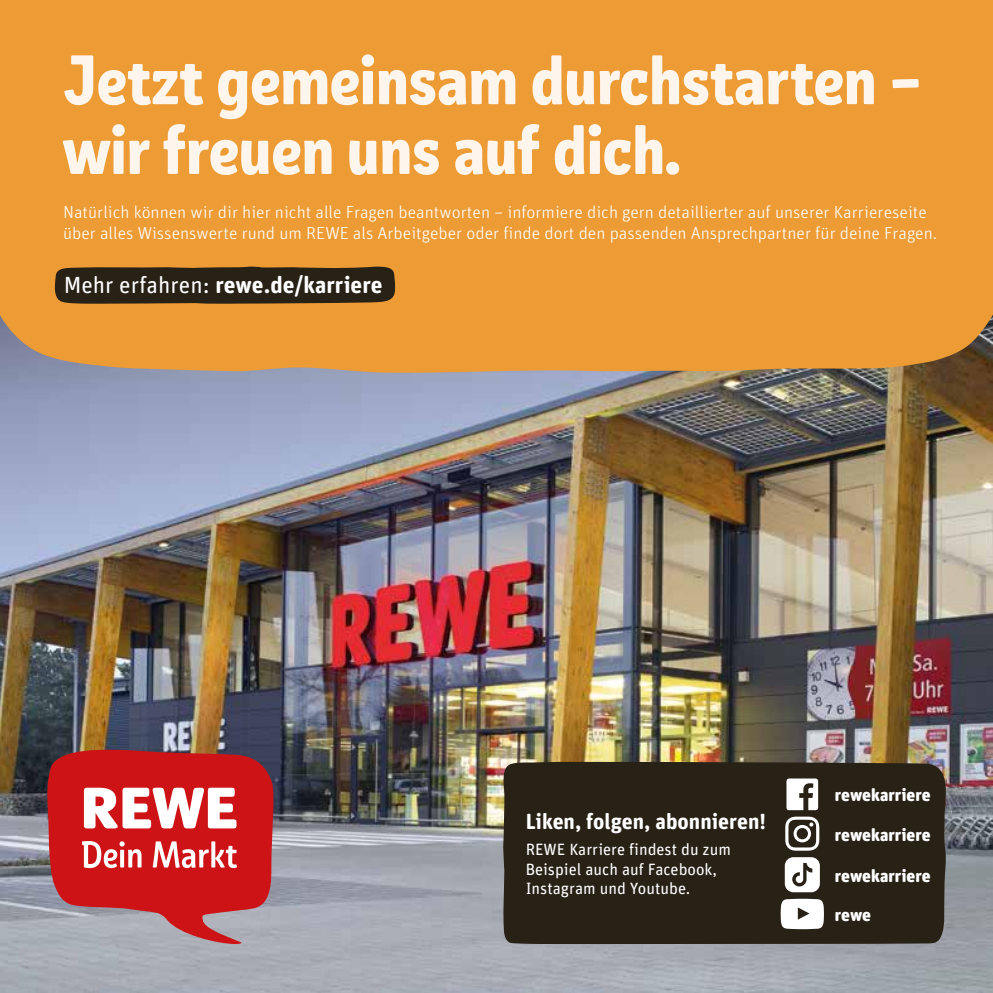
<style>
.page{position:relative;width:993px;height:993px;background:#fff}
.page>*{position:absolute;margin:0;border:0;box-sizing:border-box;transform-origin:0 0}
.t1{font:700 69.65px/69.6px "REWE Mato";color:#fef5ec}
.t2{font:700 23.45px "Unit Rounded OT";color:#fff}
.t3{font:700 21.88px "Unit Rounded OT";color:#fff}
.t4{font:300 17.5px/21px "Unit Rounded OT";color:#fff}
.t5{font:900 17.5px "Unit Rounded OT";color:#fff}
.t6{font:16.45px/19.6px "Unit Rounded OT";color:#fff}
.s1{font-weight:400}
</style>
<div class="page">
<img style="left:0;top:373px;width:992px;height:619px">
<div style="left:0;top:0;width:992px;height:373px;background:#ed9b34"></div>
<svg style="left:47px;top:749px;width:226px;height:194px;background:#c0363b"></svg>
<svg style="left:84px;top:787px;width:152px;height:41px"></svg>
<svg style="left:82px;top:840px;width:59px;height:27px"></svg>
<svg style="left:153px;top:841px;width:84px;height:26px"></svg>
<svg style="left:55px;top:266px;width:340px;height:38px;background:#352917"></svg>
<div style="left:500px;top:761px;width:452px;height:66px;background:#282115"></div>
<div style="left:500px;top:827px;width:452px;height:116px;background:#282115"></div>
<svg style="left:785px;top:816px;width:34px;height:34px"></svg>
<svg style="left:786px;top:778px;width:31px;height:31px"></svg>
<svg style="left:780px;top:898px;width:43px;height:30px"></svg>
<svg style="left:784px;top:856px;width:35px;height:35px"></svg>
<h1 class="t1" style="left:63px;top:39px;width:859px">Jetzt gemeinsam durchstarten – wir freuen uns auf dich.</h1>
<p class="t4" style="left:63px;top:201px;width:875px">Natürlich können wir dir hier nicht alle Fragen beantworten – informiere dich gern detaillierter auf unserer Karriereseite über alles Wissenswerte rund um REWE als Arbeitgeber oder finde dort den passenden Ansprechpartner für deine Fragen.</p>
<h2 class="t2" style="left:64px;top:269px;width:320px"><span class="s1">Mehr erfahren:</span> rewe.de/karriere</h2>
<p class="t3" style="left:525px;top:807px;width:242px">Liken, folgen, abonnieren!</p>
<p class="t6" style="left:525px;top:839px;width:207px">REWE Karriere findest du zum<br>Beispiel auch auf Facebook,<br>Instagram und Youtube.</p>
<p class="t5" style="left:834px;top:783px;width:97px">rewekarriere</p>
<p class="t5" style="left:834px;top:823px;width:97px">rewekarriere</p>
<p class="t5" style="left:834px;top:864px;width:97px">rewekarriere</p>
<p class="t5" style="left:834px;top:903px;width:38px">rewe</p>
</div>
